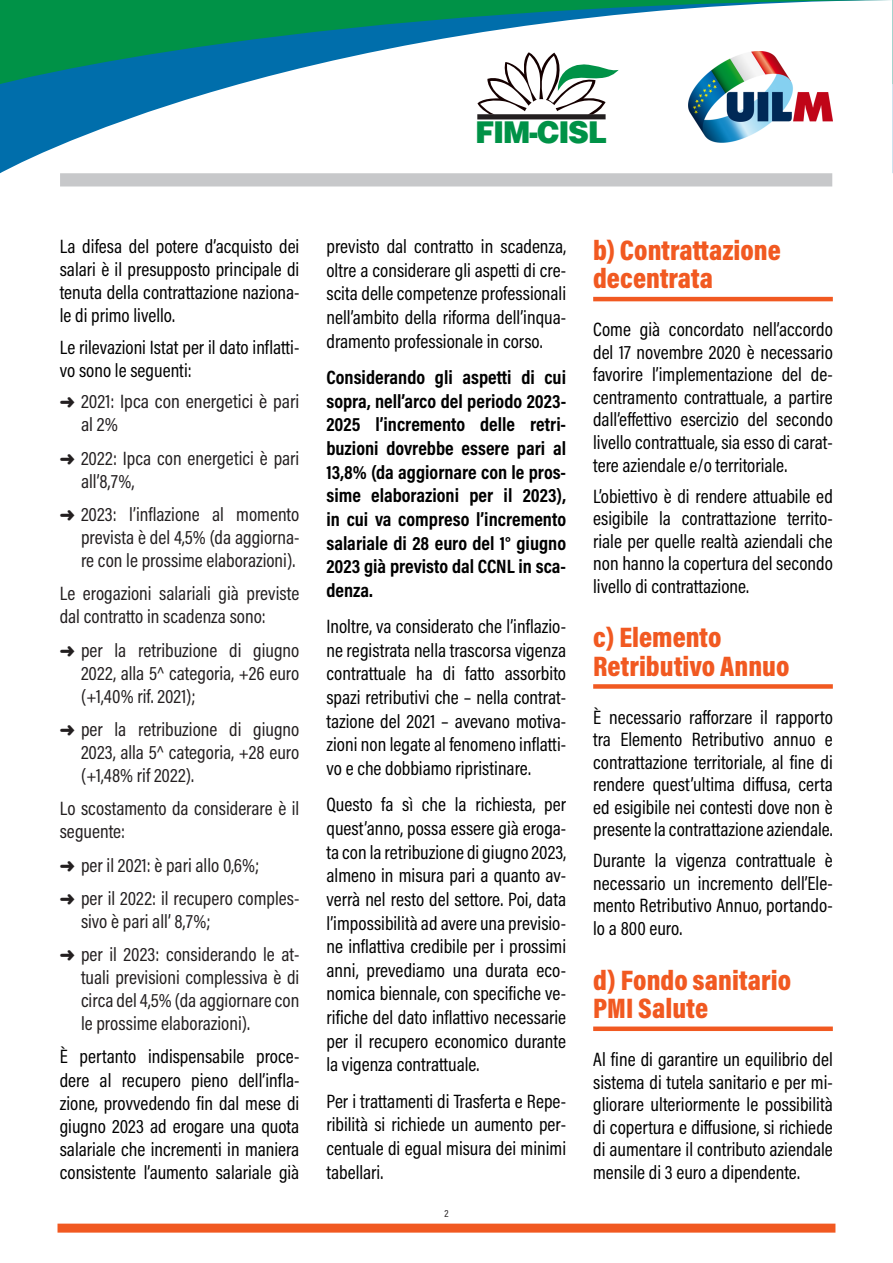
<style>
.page{position:relative;width:893px;height:1263px;background:#fff}
.page>*{position:absolute;margin:0;border:0;box-sizing:border-box;transform-origin:0 0}
.t1{font:900 30px "Helvetica";letter-spacing:-.045em;color:#009247;scale:.96 1}
.tiitoletto_ok{font:900 28.5px/28.5px "Acumin Pro Cond";color:#f15921}
.elenco_puntato{font:19.5px/23.7px "Acumin Pro Cond";color:#000;text-align:justify}
.elenco_puntato-2{font:19.5px/23.1px "Acumin Pro Cond";color:#231f20}
.elenco_puntato-3{font:700 19.5px/23.7px "Acumin Pro Cond";color:#000;text-align:justify}
.t2{font:10.5px "Acumin Pro Cond";color:#231f20}
</style>
<div class="page">
<div style="left:58px;top:1223px;width:777px;height:9px;background:#f15921"></div>
<div style="left:60px;top:173px;width:772px;height:13px;background:#c7c8ca"></div>
<svg style="left:0;top:84px;width:833px;height:89px"></svg>
<svg style="left:0;top:0;width:890px;height:84px"></svg>
<div style="left:477px;top:114px;width:129px;height:5px;background:#231f20"></div>
<svg style="left:477px;top:52px;width:142px;height:62px"></svg>
<img style="left:689px;top:51px;width:143px;height:96px">
<svg style="left:892px;top:0;width:1px;height:173px"></svg>
<hr style="left:593px;top:297px;width:240px;height:4px;background:#f15921">
<div style="left:593px;top:684px;width:240px;height:5px;background:#f15921"></div>
<div style="left:593px;top:1026px;width:240px;height:5px;background:#f15921"></div>
<h1 class="t1" style="left:475px;top:113px;width:139px">FIM-CISL</h1>
<p class="elenco_puntato" style="left:60px;top:235px;width:241px;line-height:23.1px">La difesa del potere d’acquisto dei salari è il presupposto principale di tenuta della contrattazione naziona&shy;le di primo livello.</p>
<p class="elenco_puntato" style="left:60px;top:335px;width:241px;line-height:23.1px">Le rilevazioni Istat per il dato inflatti&shy;vo sono le seguenti:</p>
<p class="elenco_puntato-2" style="left:81px;top:390px;width:220px;text-indent:-21px">➜ 2021: Ipca con energetici è pari al 2%</p>
<p class="elenco_puntato-2" style="left:81px;top:446px;width:220px;text-indent:-21px">➜ 2022: Ipca con energetici è pari all’8,7%,</p>
<p class="elenco_puntato-2" style="left:81px;top:502px;width:220px;text-align:justify;text-indent:-21px">➜ 2023: l’inflazione al momento prevista è del 4,5% (da aggiorna&shy;re con le prossime elaborazioni).</p>
<p class="elenco_puntato-2" style="left:60px;top:582px;width:241px">Le erogazioni salariali già previste dal contratto in scadenza sono:</p>
<p class="elenco_puntato-2" style="left:81px;top:638px;width:220px;text-align:justify;text-indent:-21px">➜ per la retribuzione di giugno 2022, alla 5^ categoria, +26 euro (+1,40% rif. 2021);</p>
<p class="elenco_puntato-2" style="left:81px;top:717px;width:220px;text-align:justify;text-indent:-21px">➜ per la retribuzione di giugno 2023, alla 5^ categoria, +28 euro (+1,48% rif 2022).</p>
<p class="elenco_puntato-2" style="left:60px;top:797px;width:241px">Lo scostamento da considerare è il seguente:</p>
<p class="elenco_puntato-2" style="left:60px;top:853px;width:201px">➜ per il 2021: è pari allo 0,6%;</p>
<p class="elenco_puntato-2" style="left:81px;top:886px;width:220px;text-indent:-21px">➜ per il 2022: il recupero comples&shy;sivo è pari all’ 8,7%;</p>
<p class="elenco_puntato-2" style="left:81px;top:942px;width:220px;text-align:justify;text-indent:-21px">➜ per il 2023: considerando le at&shy;tuali previsioni complessiva è di circa del 4,5% (da aggiornare con le prossime elaborazioni).</p>
<p class="elenco_puntato" style="left:60px;top:1045px;width:241px;line-height:23.1px">È pertanto indispensabile proce&shy;dere al recupero pieno dell’infla&shy;zione, provvedendo fin dal mese di giugno 2023 ad erogare una quota salariale che incrementi in maniera consistente l’aumento salariale già</p>
<p class="elenco_puntato" style="left:326px;top:234px;width:241px">previsto dal contratto in scadenza, oltre a considerare gli aspetti di cre&shy;scita delle competenze professionali nell’ambito della riforma dell’inqua&shy;dramento professionale in corso.</p>
<p class="elenco_puntato-3" style="left:326px;top:365px;width:241px">Considerando gli aspetti di cui sopra, nell’arco del periodo 2023- 2025 l’incremento delle retri&shy;buzioni dovrebbe essere pari al 13,8% (da aggiornare con le pros&shy;sime elaborazioni per il 2023), in cui va compreso l’incremento salariale di 28 euro del 1° giugno 2023 già previsto dal CCNL in sca&shy;denza.</p>
<p class="elenco_puntato" style="left:326px;top:614px;width:241px">Inoltre, va considerato che l’inflazio&shy;ne registrata nella trascorsa vigenza contrattuale ha di fatto assorbito spazi retributivi che – nella contrat&shy;tazione del 2021 – avevano motiva&shy;zioni non legate al fenomeno inflatti&shy;vo e che dobbiamo ripristinare.</p>
<p class="elenco_puntato" style="left:326px;top:792px;width:241px">Questo fa sì che la richiesta, per quest’anno, possa essere già eroga&shy;ta con la retribuzione di giugno 2023, almeno in misura pari a quanto av&shy;verrà nel resto del settore. Poi, data l’impossibilità ad avere una previsio&shy;ne inflattiva credibile per i prossimi anni, prevediamo una durata eco&shy;nomica biennale, con specifiche ve&shy;rifiche del dato inflattivo necessarie per il recupero economico durante la vigenza contrattuale.</p>
<p class="elenco_puntato" style="left:326px;top:1089px;width:241px">Per i trattamenti di Trasferta e Repe&shy;ribilità si richiede un aumento per&shy;centuale di egual misura dei minimi tabellari.</p>
<p class="t2" style="left:444px;top:1206px;width:6px">2</p>
<p class="tiitoletto_ok" style="left:593px;top:235px;width:189px">b) Contrattazione decentrata</p>
<p class="elenco_puntato" style="left:593px;top:318px;width:241px;line-height:22.5px">Come già concordato nell’accordo del 17 novembre 2020 è necessario favorire l’implementazione del de&shy;centramento contrattuale, a partire dall’effettivo esercizio del secondo livello contrattuale, sia esso di carat&shy;tere aziendale e/o territoriale.</p>
<p class="elenco_puntato" style="left:593px;top:484px;width:241px;line-height:22.5px">L’obiettivo è di rendere attuabile ed esigibile la contrattazione territo&shy;riale per quelle realtà aziendali che non hanno la copertura del secondo livello di contrattazione.</p>
<p class="tiitoletto_ok" style="left:593px;top:622px;width:198px">c) Elemento<br>Retributivo Annuo</p>
<p class="elenco_puntato" style="left:593px;top:705px;width:241px;line-height:22.5px">È necessario rafforzare il rapporto tra Elemento Retributivo annuo e contrattazione territoriale, al fine di rendere quest’ultima diffusa, certa ed esigibile nei contesti dove non è presente la contrattazione aziendale.</p>
<p class="elenco_puntato" style="left:593px;top:849px;width:241px;line-height:22.5px">Durante la vigenza contrattuale è necessario un incremento dell’Ele&shy;mento Retributivo Annuo, portando&shy;lo a 800 euro.</p>
<p class="tiitoletto_ok" style="left:593px;top:965px;width:199px">d) Fondo sanitario<br>PMI Salute</p>
<p class="elenco_puntato" style="left:593px;top:1048px;width:241px;line-height:22.5px">Al fine di garantire un equilibrio del sistema di tutela sanitario e per mi&shy;gliorare ulteriormente le possibilità di copertura e diffusione, si richiede di aumentare il contributo aziendale mensile di 3 euro a dipendente.</p>
</div>
